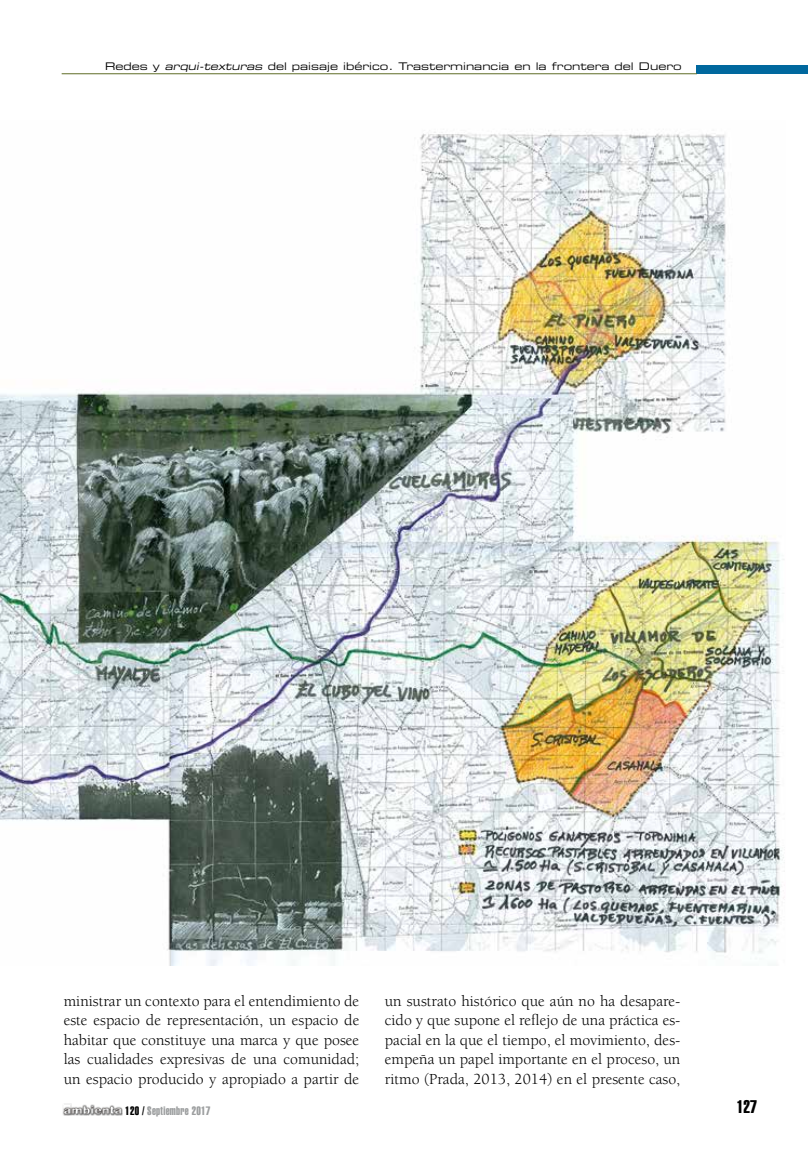
<style>
.page{position:relative;width:808px;height:1149px;background:#fff}
.page>*{position:absolute;margin:0;border:0;box-sizing:border-box;transform-origin:0 0}
.t1{font:18px "Helvetica LT Std Extra Comp";color:#000}
.t2{font:15.75px/19.5px "Berkeley Std";color:#000;text-align:justify}
.t3{font:12px "Helvetica LT Std Extra Comp";letter-spacing:.025em;color:#9c9e9f}
.t4{font:10.5px "Eurostile LT Std Ex 2";color:#000}
.s1{font-style:italic}
.s2{color:#000}
</style>
<div class="page">
<div style="left:696px;top:65px;width:112px;height:9px;background:#00689e"></div>
<hr style="left:62px;top:73px;width:635px;height:1px;background:#5f6d27">
<img style="left:62px;top:1103px;width:61px;height:13px">
<img style="left:0;top:130px;width:785px;height:835px">
<p class="t4" style="left:105px;top:59px;width:578px">Redes y <span class="s1">arqui-texturas</span> del paisaje ibérico. Trasterminancia en la frontera del Duero</p>
<p class="t2" style="left:64px;top:991px;width:297px">ministrar un contexto para el entendimiento de este espacio de representación, un espacio de habitar que constituye una marca y que posee las cualidades expresivas de una comunidad; un espacio producido y apropiado a partir de</p>
<p class="t2" style="left:385px;top:991px;width:297px">un sustrato histórico que aún no ha desapare&shy;cido y que supone el reflejo de una práctica es&shy;pacial en la que el tiempo, el movimiento, des&shy;empeña un papel importante en el proceso, un ritmo (Prada, 2013, 2014) en el presente caso,</p>
<p class="t3" style="left:125px;top:1103px;width:87px"><span class="s2">120 /</span> Septiembre 2017</p>
<p class="t1" style="left:737px;top:1095px;width:21px">127</p>
</div>
